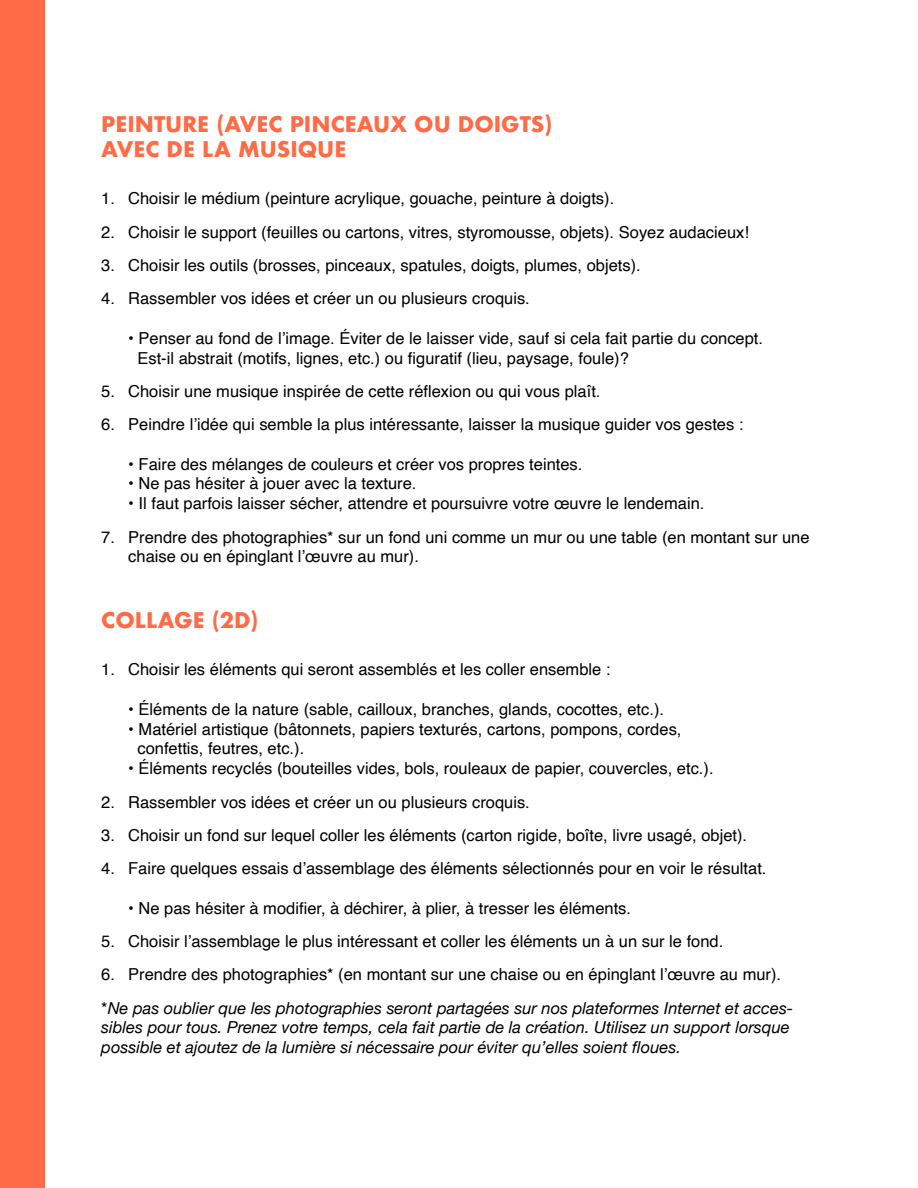
<style>
.page{position:relative;width:918px;height:1188px;background:#fff}
.page>*{position:absolute;margin:0;border:0;box-sizing:border-box;transform-origin:0 0}
.t1{font:700 21px/25.5px "Futura";color:#ff6b47}
.t2{font:16.5px/19.8px "Helvetica";color:#000}
.t3{font:italic 16.5px/19.8px "Helvetica Neue";color:#000}
.s1{font-family:"Helvetica";font-style:normal}
</style>
<div class="page">
<div style="left:0;top:0;width:44px;height:1188px;background:#ff6b47"></div>
<p class="t1" style="left:101px;top:111px;width:453px">PEINTURE (AVEC PINCEAUX OU DOIGTS)<br>AVEC DE LA MUSIQUE</p>
<p class="t2" style="left:101px;top:189px;width:515px">1. Choisir le médium (peinture acrylique, gouache, peinture à doigts).</p>
<p class="t2" style="left:101px;top:222px;width:649px">2. Choisir le support (feuilles ou cartons, vitres, styromousse, objets). Soyez audacieux!</p>
<p class="t2" style="left:101px;top:256px;width:541px">3. Choisir les outils (brosses, pinceaux, spatules, doigts, plumes, objets).</p>
<p class="t2" style="left:101px;top:289px;width:430px">4. Rassembler vos idées et créer un ou plusieurs croquis.</p>
<p class="t2" style="left:137px;top:329px;width:627px;text-indent:-9px">• Penser au fond de l’image. Éviter de le laisser vide, sauf si cela fait partie du concept.<br>Est-il abstrait (motifs, lignes, etc.) ou figuratif (lieu, paysage, foule)?</p>
<p class="t2" style="left:101px;top:382px;width:501px">5. Choisir une musique inspirée de cette réflexion ou qui vous plaît.</p>
<p class="t2" style="left:101px;top:415px;width:644px">6. Peindre l’idée qui semble la plus intéressante, laisser la musique guider vos gestes :</p>
<p class="t2" style="left:128px;top:455px;width:456px">• Faire des mélanges de couleurs et créer vos propres teintes.</p>
<p class="t2" style="left:128px;top:474px;width:290px">• Ne pas hésiter à jouer avec la texture.</p>
<p class="t2" style="left:128px;top:494px;width:578px">• Il faut parfois laisser sécher, attendre et poursuivre votre œuvre le lendemain.</p>
<p class="t2" style="left:128px;top:527px;width:683px;text-indent:-27px">7. Prendre des photographies* sur un fond uni comme un mur ou une table (en montant sur une chaise ou en épinglant l’œuvre au mur).</p>
<p class="t1" style="left:101px;top:608px;width:159px">COLLAGE (2D)</p>
<p class="t2" style="left:101px;top:660px;width:511px">1. Choisir les éléments qui seront assemblés et les coller ensemble :</p>
<p class="t2" style="left:128px;top:700px;width:537px">• Éléments de la nature (sable, cailloux, branches, glands, cocottes, etc.).</p>
<p class="t2" style="left:137px;top:719px;width:546px;text-indent:-9px">• Matériel artistique (bâtonnets, papiers texturés, cartons, pompons, cordes, confettis, feutres, etc.).</p>
<p class="t2" style="left:128px;top:759px;width:587px">• Éléments recyclés (bouteilles vides, bols, rouleaux de papier, couvercles, etc.).</p>
<p class="t2" style="left:101px;top:792px;width:430px">2. Rassembler vos idées et créer un ou plusieurs croquis.</p>
<p class="t2" style="left:101px;top:826px;width:647px">3. Choisir un fond sur lequel coller les éléments (carton rigide, boîte, livre usagé, objet).</p>
<p class="t2" style="left:101px;top:859px;width:667px">4. Faire quelques essais d’assemblage des éléments sélectionnés pour en voir le résultat.</p>
<p class="t2" style="left:128px;top:899px;width:504px">• Ne pas hésiter à modifier, à déchirer, à plier, à tresser les éléments.</p>
<p class="t2" style="left:101px;top:932px;width:624px">5. Choisir l’assemblage le plus intéressant et coller les éléments un à un sur le fond.</p>
<p class="t2" style="left:101px;top:965px;width:681px">6. Prendre des photographies* (en montant sur une chaise ou en épinglant l’œuvre au mur).</p>
<p class="t3" style="left:101px;top:999px;width:694px"><span class="s1">*</span>Ne pas oublier que les photographies seront partagées sur nos plateformes Internet et acces&shy;sibles pour tous. Prenez votre temps, cela fait partie de la création. Utilisez un support lorsque possible et ajoutez de la lumière si nécessaire pour éviter qu’elles soient floues.</p>
</div>
